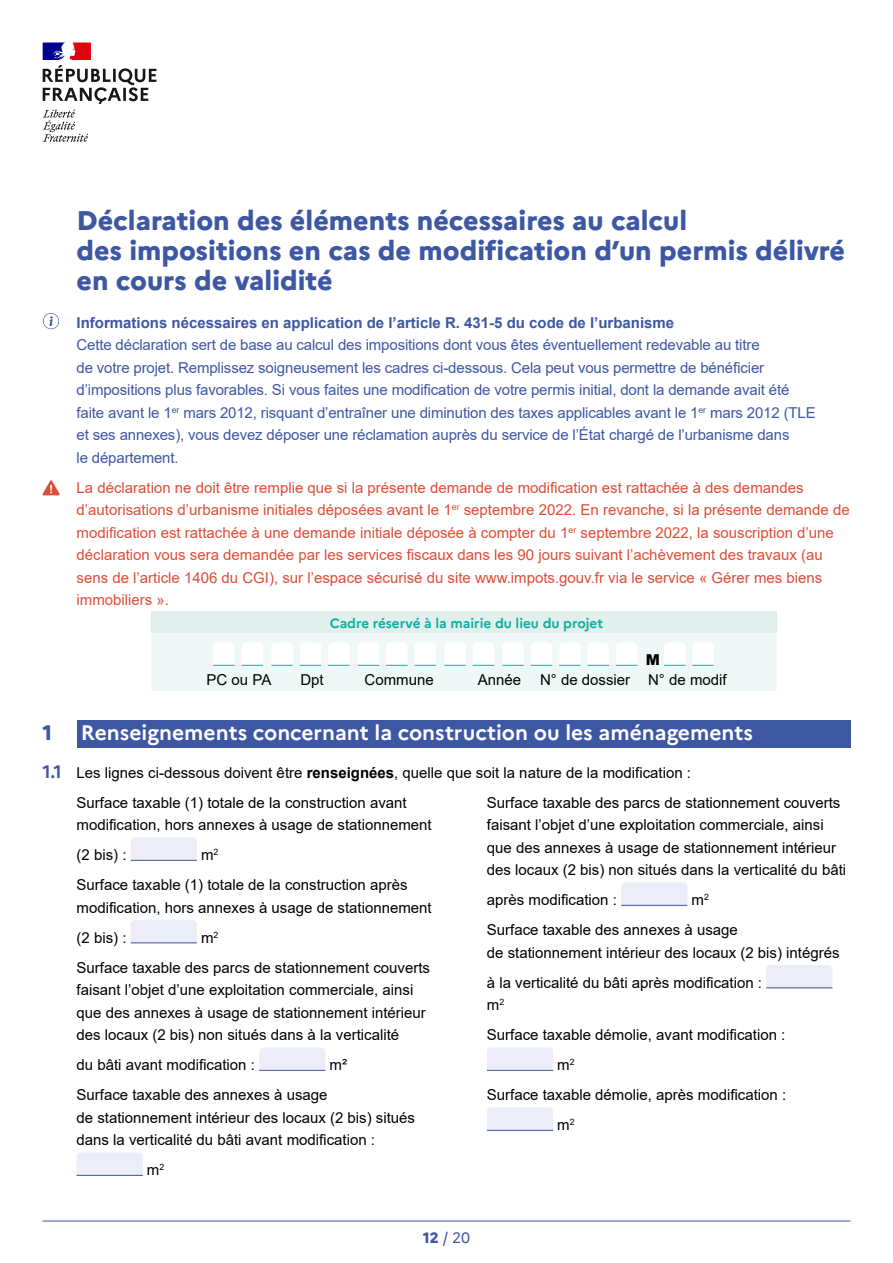
<style>
.page{position:relative;width:893px;height:1263px;background:#fff}
.page>*{position:absolute;margin:0;border:0;box-sizing:border-box;transform-origin:0 0}
.h1_-_titre_cerfa{font:800 27px/30px "Marianne";color:#3e57a3}
.h2_-_titre_cadre{font:700 21px "Marianne";color:#fff}
.h2_-_titre_cadre-2{font:800 21px "Marianne";color:#3e57a3}
.sur-titre_champs_-_noir{font:15px/22.5px "Arial";color:#000}
.h5_Attention_Gras_8_mm{font:15px/22.5px "Arial";color:#dd4d37}
.LigneBleue_SousTitreCerfa_8_mm{font:15px/22.5px "Arial";letter-spacing:-.01em;color:#3e57a3}
.h3_-_titre_sous-partie{font:15px "Arial";color:#000}
.LigneBleue_SousTitreCerfa_8_mm-2{font:700 15px "Arial";color:#3e57a3}
.UtilisationFormulaire{font:15px "Arial";color:#000}
.t1{font:15px "Marianne";color:#3e57a3}
.UtilisationFormulaire-2{font:900 15px "Arial";color:#000}
.UtilisationFormulaire_Titre_Mairie{font:700 13.5px "Marianne";color:#08b0a0}
.s1{font-family:"Marianne";font-weight:700;font-size:18px;color:#3e57a3}
.s2{font-weight:700}
.s3{font-weight:800}
</style>
<div class="page">
<hr style="left:43px;top:1221px;width:807px;height:1px;background:#3e57a3">
<svg style="left:43px;top:43px;width:113px;height:61px"></svg>
<svg style="left:43px;top:110px;width:45px;height:32px"></svg>
<svg style="left:43px;top:313px;width:17px;height:17px"></svg>
<svg style="left:43px;top:480px;width:17px;height:15px"></svg>
<div style="left:151px;top:611px;width:625px;height:23px;background:#e1f0ed"></div>
<div style="left:151px;top:634px;width:625px;height:57px;background:#f0f8f7"></div>
<svg style="left:213px;top:643px;width:22px;height:23px"></svg>
<svg style="left:242px;top:643px;width:21px;height:23px"></svg>
<svg style="left:271px;top:643px;width:22px;height:23px"></svg>
<svg style="left:300px;top:643px;width:21px;height:23px"></svg>
<svg style="left:328px;top:643px;width:21px;height:23px"></svg>
<svg style="left:358px;top:643px;width:21px;height:23px"></svg>
<svg style="left:386px;top:643px;width:22px;height:23px"></svg>
<svg style="left:415px;top:643px;width:21px;height:23px"></svg>
<svg style="left:444px;top:643px;width:22px;height:23px"></svg>
<svg style="left:473px;top:643px;width:21px;height:23px"></svg>
<svg style="left:502px;top:643px;width:22px;height:23px"></svg>
<svg style="left:531px;top:643px;width:21px;height:23px"></svg>
<svg style="left:559px;top:643px;width:22px;height:23px"></svg>
<svg style="left:587px;top:643px;width:22px;height:23px"></svg>
<svg style="left:616px;top:643px;width:21px;height:23px"></svg>
<svg style="left:664px;top:643px;width:21px;height:23px"></svg>
<svg style="left:692px;top:643px;width:22px;height:23px"></svg>
<div style="left:77px;top:720px;width:773px;height:27px;background:#3e57a3"></div>
<div style="left:131px;top:837px;width:66px;height:23px;background:#ecedf8"></div>
<hr style="left:131px;top:860px;width:66px;height:1px;background:#3e57a3">
<svg style="left:131px;top:920px;width:66px;height:22px"></svg>
<hr style="left:131px;top:942px;width:66px;height:1px;background:#3e57a3">
<svg style="left:259px;top:1048px;width:66px;height:22px"></svg>
<hr style="left:259px;top:1070px;width:66px;height:1px;background:#3e57a3">
<svg style="left:77px;top:1153px;width:66px;height:22px"></svg>
<hr style="left:77px;top:1175px;width:66px;height:1px;background:#3e57a3">
<div style="left:621px;top:882px;width:66px;height:23px;background:#ecedf8"></div>
<hr style="left:621px;top:905px;width:66px;height:1px;background:#3e57a3">
<svg style="left:766px;top:965px;width:66px;height:22px"></svg>
<hr style="left:766px;top:987px;width:66px;height:1px;background:#3e57a3">
<svg style="left:487px;top:1048px;width:66px;height:22px"></svg>
<hr style="left:487px;top:1070px;width:66px;height:1px;background:#3e57a3">
<svg style="left:487px;top:1108px;width:66px;height:22px"></svg>
<hr style="left:487px;top:1130px;width:66px;height:1px;background:#3e57a3">
<p class="h1_-_titre_cerfa" style="left:77px;top:205px;width:770px">Déclaration des éléments nécessaires au calcul<br>des impositions en cas de modification d’un permis délivré en cours de validité</p>
<p class="LigneBleue_SousTitreCerfa_8_mm-2" style="left:77px;top:312px;width:599px">Informations nécessaires en application de l’article R. 431-5 du code de l’urbanisme</p>
<p class="LigneBleue_SousTitreCerfa_8_mm" style="left:77px;top:333px;width:741px">Cette déclaration sert de base au calcul des impositions dont vous êtes éventuellement redevable au titre<br>de votre projet. Remplissez soigneusement les cadres ci-dessous. Cela peut vous permettre de bénéficier d’impositions plus favorables. Si vous faites une modification de votre permis initial, dont la demande avait été faite avant le 1<sup>er</sup> mars 2012, risquant d’entraîner une diminution des taxes applicables avant le 1<sup>er</sup> mars 2012 (TLE et ses annexes), vous devez déposer une réclamation auprès du service de l’État chargé de l’urbanisme dans<br>le département.</p>
<p class="h5_Attention_Gras_8_mm" style="left:77px;top:476px;width:775px">La déclaration ne doit être remplie que si la présente demande de modification est rattachée à des demandes d’autorisations d’urbanisme initiales déposées avant le 1<sup>er</sup> septembre 2022. En revanche, si la présente demande de modification est rattachée à une demande initiale déposée à compter du 1<sup>er</sup> septembre 2022, la souscription d’une déclaration vous sera demandée par les services fiscaux dans les 90 jours suivant l’achèvement des travaux (au sens de l’article 1406 du CGI), sur l’espace sécurisé du site www.impots.gouv.fr via le service « Gérer mes biens immobiliers ».</p>
<p class="UtilisationFormulaire_Titre_Mairie" style="left:330px;top:614px;width:275px">Cadre réservé à la mairie du lieu du projet</p>
<p class="UtilisationFormulaire-2" style="left:646px;top:649px;width:16px">M</p>
<p class="UtilisationFormulaire" style="left:207px;top:670px;width:66px">PC ou PA</p>
<p class="UtilisationFormulaire" style="left:300px;top:670px;width:25px">Dpt</p>
<p class="UtilisationFormulaire" style="left:364px;top:670px;width:71px">Commune</p>
<p class="UtilisationFormulaire" style="left:478px;top:670px;width:250px">Année N° de dossier N° de modif</p>
<p class="h2_-_titre_cadre-2" style="left:43px;top:720px;width:11px">1</p>
<p class="h2_-_titre_cadre" style="left:81px;top:720px;width:674px">Renseignements concernant la construction ou les aménagements</p>
<p class="h3_-_titre_sous-partie" style="left:43px;top:762px;width:650px"><span class="s1">1.1</span> Les lignes ci-dessous doivent être <span class="s2">renseignées</span>, quelle que soit la nature de la modification :</p>
<p class="sur-titre_champs_-_noir" style="left:77px;top:791px;width:357px">Surface taxable (1) totale de la construction avant modification, hors annexes à usage de stationnement</p>
<p class="sur-titre_champs_-_noir" style="left:77px;top:843px;width:52px">(2 bis) :</p>
<p class="sur-titre_champs_-_noir" style="left:201px;top:843px;width:19px">m<sup>2</sup></p>
<p class="sur-titre_champs_-_noir" style="left:77px;top:873px;width:357px">Surface taxable (1) totale de la construction après modification, hors annexes à usage de stationnement</p>
<p class="sur-titre_champs_-_noir" style="left:77px;top:926px;width:52px">(2 bis) :</p>
<p class="sur-titre_champs_-_noir" style="left:201px;top:926px;width:19px">m<sup>2</sup></p>
<p class="sur-titre_champs_-_noir" style="left:77px;top:956px;width:355px">Surface taxable des parcs de stationnement couverts faisant l’objet d’une exploitation commerciale, ainsi que des annexes à usage de stationnement intérieur des locaux (2 bis) non situés dans à la verticalité</p>
<p class="sur-titre_champs_-_noir" style="left:77px;top:1053px;width:180px">du bâti avant modification :</p>
<p class="sur-titre_champs_-_noir" style="left:330px;top:1053px;width:19px">m²</p>
<p class="sur-titre_champs_-_noir" style="left:77px;top:1083px;width:340px">Surface taxable des annexes à usage<br>de stationnement intérieur des locaux (2 bis) situés dans la verticalité du bâti avant modification :</p>
<p class="sur-titre_champs_-_noir" style="left:147px;top:1158px;width:19px">m<sup>2</sup></p>
<p class="sur-titre_champs_-_noir" style="left:487px;top:791px;width:361px">Surface taxable des parcs de stationnement couverts faisant l’objet d’une exploitation commerciale, ainsi que des annexes à usage de stationnement intérieur des locaux (2 bis) non situés dans la verticalité du bâti</p>
<p class="sur-titre_champs_-_noir" style="left:487px;top:888px;width:132px">après modification :</p>
<p class="sur-titre_champs_-_noir" style="left:691px;top:888px;width:19px">m<sup>2</sup></p>
<p class="sur-titre_champs_-_noir" style="left:487px;top:918px;width:354px">Surface taxable des annexes à usage<br>de stationnement intérieur des locaux (2 bis) intégrés</p>
<p class="sur-titre_champs_-_noir" style="left:487px;top:971px;width:277px">à la verticalité du bâti après modification : m<sup>2</sup></p>
<p class="sur-titre_champs_-_noir" style="left:557px;top:1020px;width:230px;line-height:30px;text-indent:-70px">Surface taxable démolie, avant modification : m<sup>2</sup></p>
<p class="sur-titre_champs_-_noir" style="left:557px;top:1080px;width:230px;line-height:30px;text-indent:-70px">Surface taxable démolie, après modification : m<sup>2</sup></p>
<p class="t1" style="left:423px;top:1226px;width:49px"><span class="s3">12</span> / 20</p>
</div>
